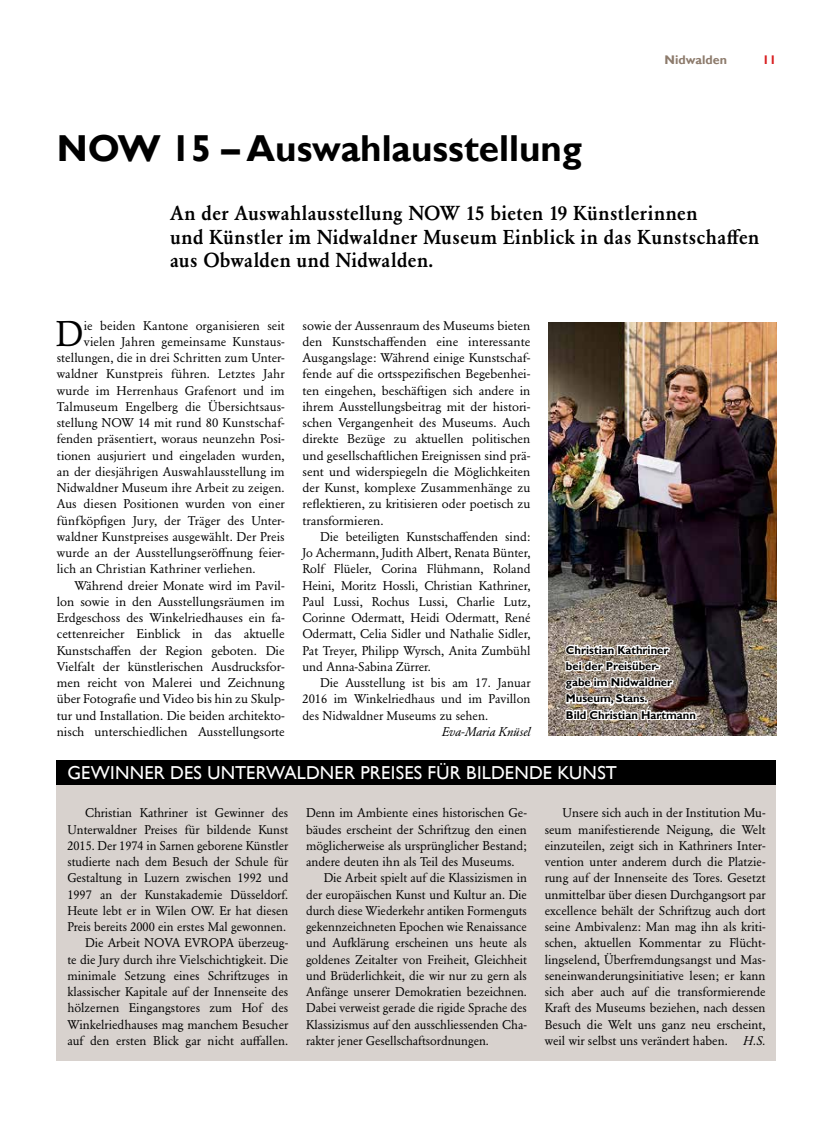
<style>
.page{position:relative;width:833px;height:1134px;background:#fff}
.page>*{position:absolute;margin:0;border:0;box-sizing:border-box;transform-origin:0 0}
.t1{font:700 37.5px "Gill Sans";color:#000}
.t2{font:35.38px "Garamond Berth BQ";color:#000}
.t3{font:500 20px/23.8px "Garamond Berth BQ";letter-spacing:.015em;color:#000;scale:.96 1}
.t4{font:18.75px "Gill Sans";letter-spacing:.015em;color:#fff}
.t5{font:12.5px/16.2px "Garamond Berth BQ";color:#000;text-align:justify}
.t6{font:italic 12.5px "Garamond Berth BQ";color:#000}
.t7{font:700 12.5px "Gill Sans";color:#8d7b6c}
.t8{font:700 12.5px "Gill Sans";color:#d81c1e}
.t9{font:700 11.25px/16.2px "Gill Sans";color:#000}
.s1{font-style:italic}
</style>
<div class="page">
<div style="left:57px;top:760px;width:719px;height:301px;background:#d8d2ce"></div>
<div style="left:57px;top:760px;width:719px;height:25px;background:#000"></div>
<img style="left:548px;top:322px;width:228px;height:414px">
<img style="left:563px;top:642px;width:135px;height:85px">
<p class="t7" style="left:664px;top:52px;width:64px">Nidwalden</p>
<p class="t8" style="left:762px;top:52px;width:15px">11</p>
<h1 class="t1" style="left:57px;top:125px;width:527px">NOW 15 – Auswahlausstellung</h1>
<h3 class="t3" style="left:170px;top:201px;width:615px">An der Auswahlausstellung NOW 15 bieten 19 Künstlerinnen<br>und Künstler im Nidwaldner Museum Einblick in das Kunstschaffen aus Obwalden und Nidwalden.</h3>
<h2 class="t2" style="left:55px;top:313px;width:30px">D</h2>
<p class="t5" style="left:84px;top:317px;width:202px">ie beiden Kantone organisieren seit</p>
<p class="t5" style="left:84px;top:333px;width:202px">vielen Jahren gemeinsame Kunstaus-</p>
<p class="t5" style="left:57px;top:350px;width:229px">stellungen, die in drei Schritten zum Unter-</p>
<p class="t5" style="left:57px;top:366px;width:229px">waldner Kunstpreis führen. Letztes Jahr</p>
<p class="t5" style="left:57px;top:382px;width:229px">wurde im Herrenhaus Grafenort und im</p>
<p class="t5" style="left:57px;top:398px;width:229px">Talmuseum Engelberg die Übersichtsaus-</p>
<p class="t5" style="left:57px;top:415px;width:229px">stellung NOW 14 mit rund 80 Kunstschaf-</p>
<p class="t5" style="left:57px;top:431px;width:229px">fenden präsentiert, woraus neunzehn Posi-</p>
<p class="t5" style="left:57px;top:447px;width:229px">tionen ausjuriert und eingeladen wurden,</p>
<p class="t5" style="left:57px;top:463px;width:229px">an der diesjährigen Auswahlausstellung im</p>
<p class="t5" style="left:57px;top:480px;width:229px">Nidwaldner Museum ihre Arbeit zu zeigen.</p>
<p class="t5" style="left:57px;top:496px;width:229px">Aus diesen Positionen wurden von einer</p>
<p class="t5" style="left:57px;top:512px;width:229px">fünfköpfigen Jury, der Träger des Unter-</p>
<p class="t5" style="left:57px;top:528px;width:229px">waldner Kunstpreises ausgewählt. Der Preis</p>
<p class="t5" style="left:57px;top:545px;width:229px">wurde an der Ausstellungseröffnung feier-</p>
<p class="t5" style="left:57px;top:561px;width:200px">lich an Christian Kathriner verliehen.</p>
<p class="t5" style="left:74px;top:577px;width:212px">Während dreier Monate wird im Pavil-</p>
<p class="t5" style="left:57px;top:593px;width:229px">lon sowie in den Ausstellungsräumen im</p>
<p class="t5" style="left:57px;top:610px;width:229px">Erdgeschoss des Winkelriedhauses ein fa-</p>
<p class="t5" style="left:57px;top:626px;width:229px">cettenreicher Einblick in das aktuelle</p>
<p class="t5" style="left:57px;top:642px;width:229px">Kunstschaffen der Region geboten. Die</p>
<p class="t5" style="left:57px;top:658px;width:229px">Vielfalt der künstlerischen Ausdrucksfor-</p>
<p class="t5" style="left:57px;top:675px;width:229px">men reicht von Malerei und Zeichnung</p>
<p class="t5" style="left:57px;top:691px;width:229px">über Fotografie und Video bis hin zu Skulp-</p>
<p class="t5" style="left:57px;top:707px;width:229px">tur und Installation. Die beiden architekto-</p>
<p class="t5" style="left:57px;top:723px;width:229px">nisch unterschiedlichen Ausstellungsorte</p>
<p class="t5" style="left:302px;top:317px;width:229px">sowie der Aussenraum des Museums bieten den Kunstschaffenden eine interessante Ausgangslage: Während einige Kunstschaf&shy;fende auf die ortsspezifischen Begebenhei&shy;ten eingehen, beschäftigen sich andere in ihrem Ausstellungsbeitrag mit der histori&shy;schen Vergangenheit des Museums. Auch direkte Bezüge zu aktuellen politischen und gesellschaftlichen Ereignissen sind prä&shy;sent und widerspiegeln die Möglichkeiten der Kunst, komplexe Zusammenhänge zu reflektieren, zu kritisieren oder poetisch zu transformieren.</p>
<p class="t5" style="left:302px;top:528px;width:229px;text-indent:18px">Die beteiligten Kunstschaffenden sind:<br>Jo Achermann, Judith Albert, Renata Bünter, Rolf Flüeler, Corina Flühmann, Roland Heini, Moritz Hossli, Christian Kathriner, Paul Lussi, Rochus Lussi, Charlie Lutz, Corinne Odermatt, Heidi Odermatt, René Odermatt, Celia Sidler und Nathalie Sidler, Pat Treyer, Philipp Wyrsch, Anita Zumbühl und Anna-Sabina Zürrer.</p>
<p class="t5" style="left:302px;top:675px;width:229px;text-indent:18px">Die Ausstellung ist bis am 17. Januar 2016 im Winkelriedhaus und im Pavillon des Nidwaldner Museums zu sehen.</p>
<p class="t6" style="left:442px;top:724px;width:90px">Eva-Maria Knüsel</p>
<p class="t9" style="left:566px;top:642px;width:132px">Christian Kathriner<br>bei der Preisüber-<br>gabe im Nidwaldner<br>Museum, Stans.<br>Bild Christian Hartmann</p>
<h3 class="t4" style="left:67px;top:762px;width:551px">GEWINNER DES UNTERWALDNER PREISES FÜR BILDENDE KUNST</h3>
<p class="t5" style="left:67px;top:805px;width:222px;text-align:right">Christian Kathriner ist Gewinner des Unterwaldner Preises für bildende Kunst 2015. Der 1974 in Sarnen geborene Künstler studierte nach dem Besuch der Schule für Gestaltung in Luzern zwischen 1992 und 1997 an der Kunstakademie Düsseldorf.<br>Heute lebt er in Wilen OW. Er hat diesen Preis bereits 2000 ein erstes Mal gewonnen.<br>Die Arbeit NOVA EVROPA überzeug-<br>te die Jury durch ihre Vielschichtigkeit. Die minimale Setzung eines Schriftzuges in klassischer Kapitale auf der Innenseite des hölzernen Eingangstores zum Hof des Winkelriedhauses mag manchem Besucher auf den ersten Blick gar nicht auffallen.</p>
<p class="t5" style="left:306px;top:805px;width:222px">Denn im Ambiente eines historischen Ge-</p>
<p class="t5" style="left:306px;top:821px;width:222px">bäudes erscheint der Schriftzug den einen</p>
<p class="t5" style="left:306px;top:837px;width:222px">möglicherweise als ursprünglicher Bestand;</p>
<p class="t5" style="left:306px;top:853px;width:210px">andere deuten ihn als Teil des Museums.</p>
<p class="t5" style="left:324px;top:870px;width:205px">Die Arbeit spielt auf die Klassizismen in</p>
<p class="t5" style="left:306px;top:886px;width:222px">der europäischen Kunst und Kultur an. Die</p>
<p class="t5" style="left:306px;top:902px;width:222px">durch diese Wiederkehr antiken Formenguts</p>
<p class="t5" style="left:306px;top:918px;width:222px">gekennzeichneten Epochen wie Renaissance</p>
<p class="t5" style="left:306px;top:935px;width:222px">und Aufklärung erscheinen uns heute als</p>
<p class="t5" style="left:306px;top:951px;width:222px">goldenes Zeitalter von Freiheit, Gleichheit</p>
<p class="t5" style="left:306px;top:967px;width:222px">und Brüderlichkeit, die wir nur zu gern als</p>
<p class="t5" style="left:306px;top:983px;width:222px">Anfänge unserer Demokratien bezeichnen.</p>
<p class="t5" style="left:306px;top:1000px;width:222px">Dabei verweist gerade die rigide Sprache des</p>
<p class="t5" style="left:306px;top:1016px;width:222px">Klassizismus auf den ausschliessenden Cha-</p>
<p class="t5" style="left:306px;top:1032px;width:184px">rakter jener Gesellschaftsordnungen.</p>
<p class="t5" style="left:544px;top:805px;width:222px;text-indent:18px">Unsere sich auch in der Institution Mu&shy;seum manifestierende Neigung, die Welt einzuteilen, zeigt sich in Kathriners Inter&shy;vention unter anderem durch die Platzie&shy;rung auf der Innenseite des Tores. Gesetzt unmittelbar über diesen Durchgangsort par excellence behält der Schriftzug auch dort seine Ambivalenz: Man mag ihn als kriti&shy;schen, aktuellen Kommentar zu Flücht&shy;lingselend, Überfremdungsangst und Mas&shy;seneinwanderungsinitiative lesen; er kann sich aber auch auf die transformierende Kraft des Museums beziehen, nach dessen Besuch die Welt uns ganz neu erscheint, weil wir selbst uns verändert haben. <span class="s1">H.S.</span></p>
</div>
